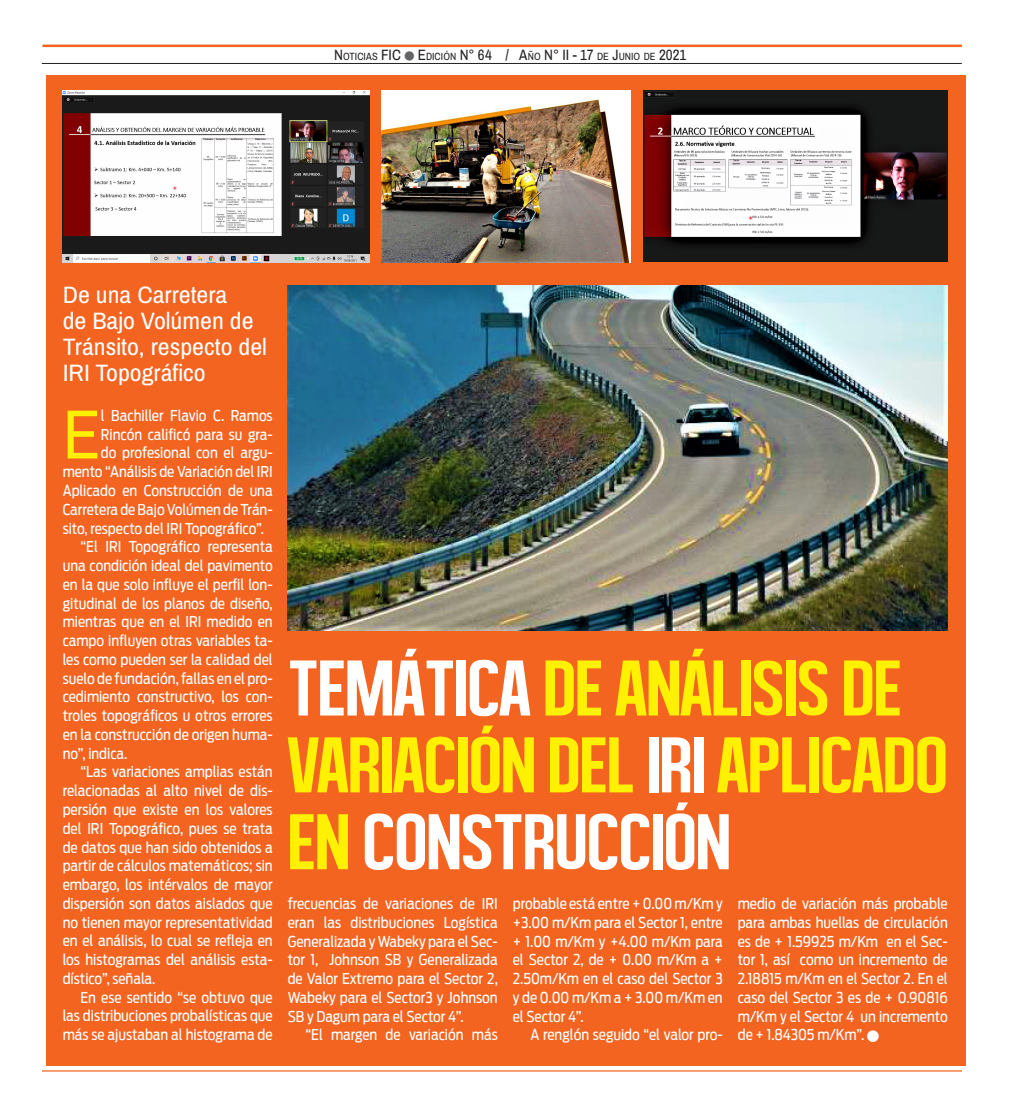
<style>
.page{position:relative;width:1010px;height:1117px;background:#fff}
.page>*{position:absolute;margin:0;border:0;box-sizing:border-box;transform-origin:0 0}
.t1{font:80.38px/76.8px "Alegre Sans";letter-spacing:-.01em;color:#fff101;scale:1.2 1}
.t2{font:69.62px "Archivo Narrow";color:#fff101}
.t3{font:23.75px/26.1px "Archivo Narrow";color:#fff;scale:1.09 1}
.t4{font:15px/18.8px "Antenna Cond";color:#fff;text-align:justify}
.t5{font:15px "Archivo Narrow";color:#231f20}
.s1{font-size:10.5px}
.s2{color:#636366}
.s3{color:#fff}
</style>
<div class="page">
<div style="left:46px;top:75px;width:919px;height:990px;background:#f36421"></div>
<img style="left:63px;top:90px;width:307px;height:173px">
<img style="left:382px;top:90px;width:249px;height:173px">
<img style="left:644px;top:90px;width:304px;height:171px">
<hr style="left:42px;top:63px;width:920px;height:1px;background:#231f20">
<hr style="left:42px;top:45px;width:920px;height:2px;background:#f36421">
<hr style="left:42px;top:1070px;width:920px;height:1px;background:#f36421">
<img style="left:288px;top:285px;width:660px;height:345px">
<p class="t5" style="left:334px;top:45px;width:354px">N <span class="s1">OTICIAS</span> FIC <span class="s2">●</span> E<span class="s1">DICIÓN</span> N° 64 / A<span class="s1">ÑO</span> N° II - 17 <span class="s1">DE</span> J<span class="s1">UNIO DE</span> 2021</p>
<p class="t3" style="left:63px;top:281px;width:189px">De una Carretera<br>de Bajo Volúmen de<br>Tránsito, respecto del<br>IRI Topográfico</p>
<p class="t2" style="left:63px;top:391px;width:40px">E</p>
<p class="t4" style="left:101px;top:406px;width:173px">l Bachiller Flavio C. Ramos</p>
<p class="t4" style="left:101px;top:425px;width:173px">Rincón calificó para su gra-</p>
<p class="t4" style="left:101px;top:443px;width:173px">do profesional con el argu-</p>
<p class="t4" style="left:63px;top:462px;width:211px">mento “Análisis de Variación del IRI</p>
<p class="t4" style="left:63px;top:481px;width:212px">Aplicado en Construcción de una</p>
<p class="t4" style="left:63px;top:500px;width:211px">Carretera de Bajo Volúmen de Trán-</p>
<p class="t4" style="left:63px;top:518px;width:203px">sito, respecto del IRI Topográfico”.</p>
<p class="t4" style="left:63px;top:537px;width:212px;text-indent:18px">“El IRI Topográfico representa una condición ideal del pavimento en la que solo influye el perfil lon&shy;gitudinal de los planos de diseño, mientras que en el IRI medido en campo influyen otras variables ta&shy;les como pueden ser la calidad del suelo de fundación, fallas en el pro&shy;cedimiento constructivo, los con&shy;troles topográficos u otros errores en la construcción de origen huma&shy;no”, indica.</p>
<p class="t4" style="left:63px;top:762px;width:211px;text-indent:18px">“Las variaciones amplias están relacionadas al alto nivel de dis&shy;persión que existe en los valores del IRI Topográfico, pues se trata de datos que han sido obtenidos a partir de cálculos matemáticos; sin embargo, los intérvalos de mayor dispersión son datos aislados que no tienen mayor representatividad en el análisis, lo cual se refleja en los histogramas del análisis esta&shy;dístico”, señala.</p>
<p class="t4" style="left:63px;top:987px;width:211px;text-indent:18px">En ese sentido “se obtuvo que las distribuciones probalísticas que más se ajustaban al histograma de</p>
<p class="t1" style="left:288px;top:647px;width:552px"><span class="s3">TEMÁTICA</span> DE ANÁLISIS DE<br>VARIACIÓN DEL <span class="s3">IRI</span> APLICADO<br>EN <span class="s3">CONSTRUCCIÓN</span></p>
<p class="t4" style="left:288px;top:894px;width:212px">frecuencias de variaciones de IRI eran las distribuciones Logística Generalizada y Wabeky para el Sec&shy;tor 1, Johnson SB y Generalizada de Valor Extremo para el Sector 2, Wabeky para el Sector3 y Johnson SB y Dagum para el Sector 4”.</p>
<p class="t4" style="left:305px;top:1025px;width:194px">“El margen de variación más</p>
<p class="t4" style="left:513px;top:894px;width:212px">probable está entre + 0.00 m/Km y +3.00 m/Km para el Sector 1, entre + 1.00 m/Km y +4.00 m/Km para el Sector 2, de + 0.00 m/Km a + 2.50m/Km en el caso del Sector 3 y de 0.00 m/Km a + 3.00 m/Km en el Sector 4”.</p>
<p class="t4" style="left:530px;top:1025px;width:194px">A renglón seguido “el valor pro-</p>
<p class="t4" style="left:738px;top:894px;width:212px">medio de variación más probable para ambas huellas de circulación es de + 1.59925 m/Km en el Sec&shy;tor 1, así como un incremento de 2.18815 m/Km en el Sector 2. En el caso del Sector 3 es de + 0.90816 m/Km y el Sector 4 un incremento de + 1.84305 m/Km”. ●</p>
</div>
